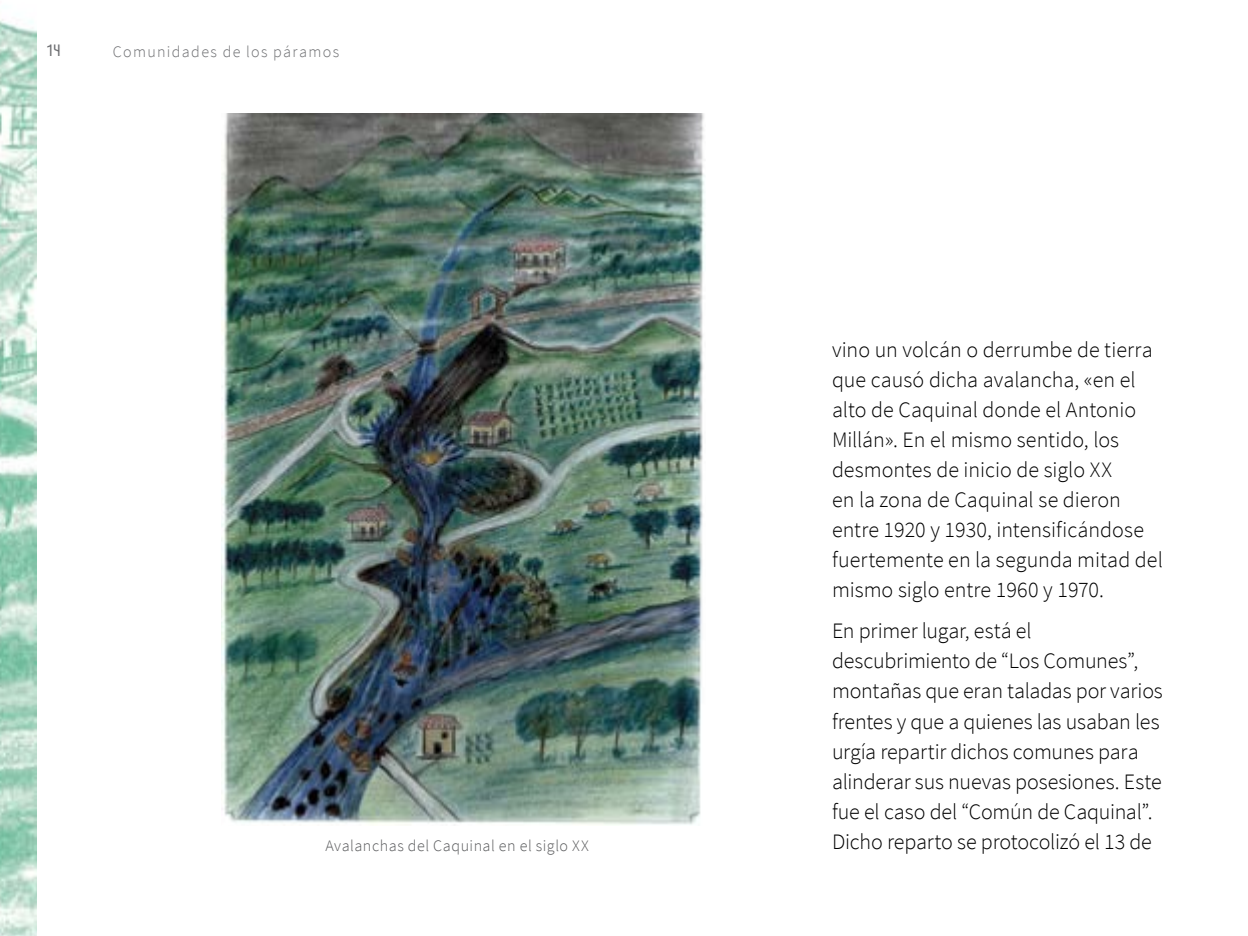
<style>
.page{position:relative;width:1248px;height:936px;background:#fff}
.page>*{position:absolute;margin:0;border:0;box-sizing:border-box;transform-origin:0 0}
.t1{font:300 22px/30px "Source Sans Pro";letter-spacing:-.005em;color:#000}
.t2{font:300 16px "Source Sans Pro";letter-spacing:.035em;color:#58595b}
.t3{font:300 16px "Source Sans Pro";letter-spacing:.085em;color:#6d6e71}
.t4{font:600 16px "Aldo";color:#6d6e71}
</style>
<div class="page">
<img style="left:0;top:19px;width:37px;height:916px">
<img style="left:221px;top:113px;width:484px;height:712px">
<p class="t4" style="left:48px;top:42px;width:15px">14</p>
<p class="t3" style="left:113px;top:42px;width:228px">Comunidades de los páramos</p>
<p class="t1" style="left:831px;top:334px;width:332px">vino un volcán o derrumbe de tierra que causó dicha avalancha, «en el alto de Caquinal donde el Antonio<br>Millán». En el mismo sentido, los desmontes de inicio de siglo XX<br>en la zona de Caquinal se dieron entre 1920 y 1930, intensificándose fuertemente en la segunda mitad del mismo siglo entre 1960 y 1970.</p>
<p class="t1" style="left:831px;top:616px;width:332px">En primer lugar, está el descubrimiento de “Los Comunes”, montañas que eran taladas por varios frentes y que a quienes las usaban les urgía repartir dichos comunes para alinderar sus nuevas posesiones. Este fue el caso del “Común de Caquinal”.</p>
<p class="t2" style="left:325px;top:835px;width:265px">Avalanchas del Caquinal en el siglo XX</p>
<p class="t1" style="left:831px;top:826px;width:321px">Dicho reparto se protocolizó el 13 de</p>
</div>
